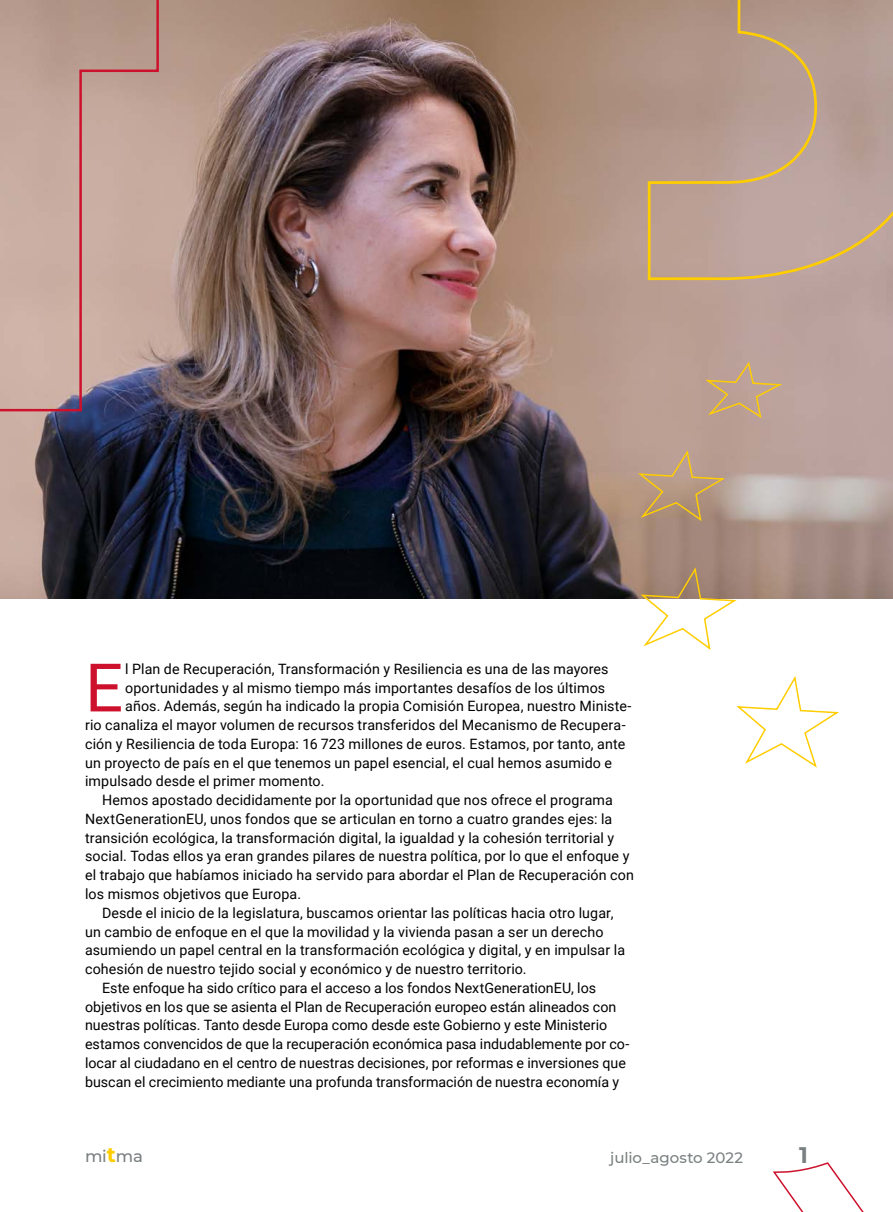
<style>
.page{position:relative;width:893px;height:1212px;background:#fff}
.page>*{position:absolute;margin:0;border:0;box-sizing:border-box;transform-origin:0 0}
.t1{font:67.05px "Roboto";color:#cd102c}
.t2{font:700 22.5px "Montserrat";color:#7a8081}
.t3{font:500 16.5px "Montserrat";color:#7a8081}
.t4{font:500 15px "Montserrat";letter-spacing:-.005em;color:#7a8081}
.t5{font:14.25px/18.8px "Roboto";letter-spacing:.005em;color:#000}
.s1{font-weight:700;font-size:21px;color:#ffcd00}
</style>
<div class="page">
<img style="left:0;top:0;width:893px;height:598px">
<svg style="left:0;top:0;width:160px;height:413px;background:#c09791"></svg>
<svg style="left:638px;top:565px;width:98px;height:85px"></svg>
<svg style="left:635px;top:448px;width:90px;height:75px;background:#b89a7e"></svg>
<svg style="left:703px;top:360px;width:79px;height:60px;background:#c0a38b"></svg>
<svg style="left:646px;top:0;width:247px;height:281px;background:#b89e90"></svg>
<svg style="left:736px;top:676px;width:103px;height:92px"></svg>
<svg style="left:773px;top:1162px;width:91px;height:50px"></svg>
<p class="t1" style="left:85px;top:641px;width:40px">E</p>
<p class="t5" style="left:125px;top:659px;width:485px">l Plan de Recuperación, Transformación y Resiliencia es una de las mayores</p>
<p class="t5" style="left:125px;top:678px;width:482px">oportunidades y al mismo tiempo más importantes desafíos de los últimos</p>
<p class="t5" style="left:125px;top:696px;width:508px">años. Además, según ha indicado la propia Comisión Europea, nuestro Ministe-</p>
<p class="t5" style="left:85px;top:715px;width:542px">rio canaliza el mayor volumen de recursos transferidos del Mecanismo de Recupera-</p>
<p class="t5" style="left:85px;top:734px;width:542px">ción y Resiliencia de toda Europa: 16 723 millones de euros. Estamos, por tanto, ante</p>
<p class="t5" style="left:85px;top:753px;width:528px">un proyecto de país en el que tenemos un papel esencial, el cual hemos asumido e</p>
<p class="t5" style="left:85px;top:771px;width:241px">impulsado desde el primer momento.</p>
<p class="t5" style="left:85px;top:790px;width:550px;text-indent:17px">Hemos apostado decididamente por la oportunidad que nos ofrece el programa NextGenerationEU, unos fondos que se articulan en torno a cuatro grandes ejes: la transición ecológica, la transformación digital, la igualdad y la cohesión territorial y social. Todas ellos ya eran grandes pilares de nuestra política, por lo que el enfoque y el trabajo que habíamos iniciado ha servido para abordar el Plan de Recuperación con los mismos objetivos que Europa.</p>
<p class="t5" style="left:85px;top:903px;width:542px;text-indent:17px">Desde el inicio de la legislatura, buscamos orientar las políticas hacia otro lugar, un cambio de enfoque en el que la movilidad y la vivienda pasan a ser un derecho asumiendo un papel central en la transformación ecológica y digital, y en impulsar la cohesión de nuestro tejido social y económico y de nuestro territorio.</p>
<p class="t5" style="left:85px;top:978px;width:546px;text-indent:17px">Este enfoque ha sido crítico para el acceso a los fondos NextGenerationEU, los objetivos en los que se asienta el Plan de Recuperación europeo están alineados con nuestras políticas. Tanto desde Europa como desde este Gobierno y este Ministerio estamos convencidos de que la recuperación económica pasa indudablemente por co&shy;locar al ciudadano en el centro de nuestras decisiones, por reformas e inversiones que buscan el crecimiento mediante una profunda transformación de nuestra economía y</p>
<p class="t3" style="left:85px;top:1144px;width:59px">mi<span class="s1">t</span>ma</p>
<p class="t4" style="left:610px;top:1147px;width:134px">julio_agosto 2022</p>
<h2 class="t2" style="left:799px;top:1139px;width:10px">1</h2>
</div>
